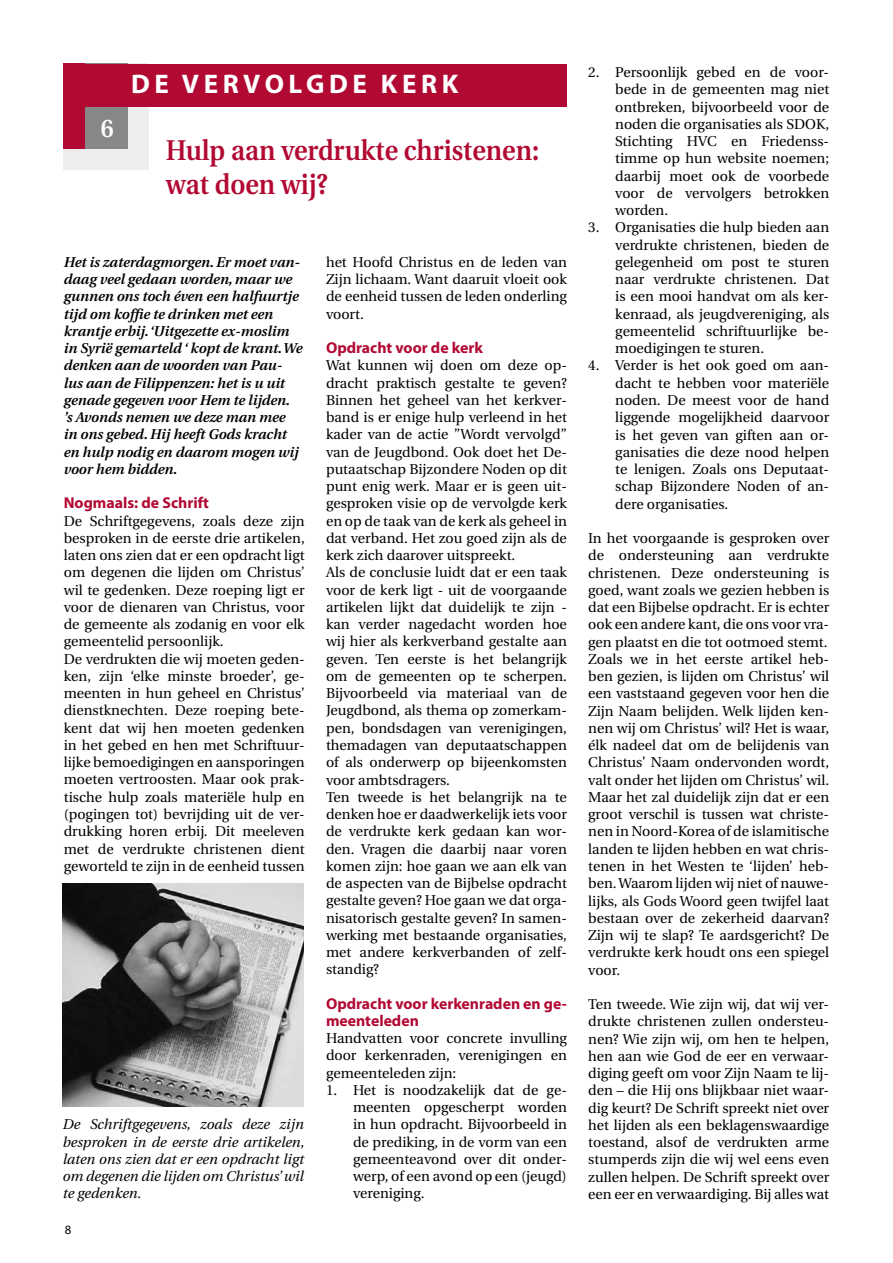
<style>
.page{position:relative;width:893px;height:1263px;background:#fff}
.page>*{position:absolute;margin:0;border:0;box-sizing:border-box;transform-origin:0 0}
.t1{font:600 28.5px/34.2px "Utopia";color:#b20933;scale:.91 1}
.t2{font:700 27px "Myriad Pro";letter-spacing:.165em;color:#fff}
.t3{font:600 25.5px "Utopia";color:#fff;scale:.92 1}
.t4{font:700 15.75px/17.2px "Myriad Pro";color:#b20933}
.t5{font:14.25px/17.2px "Utopia";color:#000;text-align:justify}
.t6{font:italic 600 14.25px/17.2px "Utopia";color:#000}
.t7{font:italic 14.25px/17.2px "Utopia";color:#000;text-align:justify}
.t8{font:12.75px "Myriad Pro";color:#000}
</style>
<div class="page">
<img style="left:63px;top:884px;width:241px;height:223px">
<div style="left:64px;top:64px;width:85px;height:106px;background:#ededed"></div>
<div style="left:64px;top:64px;width:64px;height:85px;background:#878787"></div>
<div style="left:64px;top:64px;width:21px;height:85px;background:#b20933"></div>
<div style="left:64px;top:64px;width:503px;height:42px;background:#b20933"></div>
<h3 class="t3" style="left:101px;top:114px;width:16px">6</h3>
<h2 class="t2" style="left:131px;top:69px;width:196px">de vervo lgde</h2>
<h2 class="t2" style="left:381px;top:69px;width:79px">kerk</h2>
<h1 class="t1" style="left:166px;top:133px;width:412px">Hulp aan verdrukte christenen: wat doen wij?</h1>
<p class="t6" style="left:64px;top:253px;width:240px">Het is zaterdagmorgen. Er moet van&shy;daag veel gedaan worden, maar we gunnen ons toch éven een halfuurtje tijd om koffie te drinken met een krantje erbij. ‘Uitgezette ex-moslim in Syrië gemarteld ‘ kopt de krant. We denken aan de woorden van Pau&shy;lus aan de Filippenzen: het is u uit genade gegeven voor Hem te lijden. ’s Avonds nemen we deze man mee in ons gebed. Hij heeft Gods kracht en hulp nodig en daarom mogen wij voor hem bidden.</p>
<p class="t4" style="left:64px;top:495px;width:147px">Nogmaals: de Schrift</p>
<p class="t5" style="left:64px;top:512px;width:242px;text-align:left">De Schriftgegevens, zoals deze zijn besproken in de eerste drie artikelen, laten ons zien dat er een opdracht ligt om degenen die lijden om Christus’ wil te gedenken. Deze roeping ligt er voor de dienaren van Christus, voor de gemeente als zodanig en voor elk gemeentelid persoonlijk.<br>De verdrukten die wij moeten geden&shy;ken, zijn ‘elke minste broeder’, ge&shy;meenten in hun geheel en Christus’ dienstknechten. Deze roeping bete&shy;kent dat wij hen moeten gedenken in het gebed en hen met Schriftuur&shy;lijke bemoedigingen en aansporingen moeten vertroosten. Maar ook prak&shy;tische hulp zoals materiële hulp en (pogingen tot) bevrijding uit de ver&shy;drukking horen erbij. Dit meeleven met de verdrukte christenen dient geworteld te zijn in de eenheid tussen</p>
<p class="t7" style="left:63px;top:1116px;width:243px">De Schriftgegevens, zoals deze zijn besproken in de eerste drie artikelen, laten ons zien dat er een opdracht ligt om degenen die lijden om Christus’ wil te gedenken.</p>
<p class="t8" style="left:65px;top:1222px;width:8px">8</p>
<p class="t5" style="left:326px;top:254px;width:242px">het Hoofd Christus en de leden van Zijn lichaam. Want daaruit vloeit ook de eenheid tussen de leden onderling voort.</p>
<p class="t4" style="left:326px;top:339px;width:159px">Opdracht voor de kerk</p>
<p class="t5" style="left:326px;top:357px;width:242px;text-align:left">Wat kunnen wij doen om deze op&shy;dracht praktisch gestalte te geven?<br>Binnen het geheel van het kerkver&shy;band is er enige hulp verleend in het kader van de actie ”Wordt vervolgd” van de Jeugdbond. Ook doet het De&shy;putaatschap Bijzondere Noden op dit punt enig werk. Maar er is geen uit&shy;gesproken visie op de vervolgde kerk en op de taak van de kerk als geheel in dat verband. Het zou goed zijn als de kerk zich daarover uitspreekt.<br>Als de conclusie luidt dat er een taak voor de kerk ligt - uit de voorgaande artikelen lijkt dat duidelijk te zijn - kan verder nagedacht worden hoe wij hier als kerkverband gestalte aan geven. Ten eerste is het belangrijk om de gemeenten op te scherpen.<br>Bijvoorbeeld via materiaal van de Jeugdbond, als thema op zomerkam&shy;pen, bondsdagen van verenigingen, themadagen van deputaatschappen of als onderwerp op bijeenkomsten voor ambtsdragers.<br>Ten tweede is het belangrijk na te denken hoe er daadwerkelijk iets voor de verdrukte kerk gedaan kan wor&shy;den. Vragen die daarbij naar voren komen zijn: hoe gaan we aan elk van de aspecten van de Bijbelse opdracht gestalte geven? Hoe gaan we dat orga&shy;nisatorisch gestalte geven? In samen&shy;werking met bestaande organisaties, met andere kerkverbanden of zelf&shy;standig?</p>
<p class="t4" style="left:326px;top:995px;width:242px">Opdracht voor kerkenraden en ge&shy;meenteleden</p>
<p class="t5" style="left:326px;top:1030px;width:242px">Handvatten voor concrete invulling door kerkenraden, verenigingen en gemeenteleden zijn:</p>
<p class="t5" style="left:353px;top:1082px;width:215px;text-indent:-27px">1. Het is noodzakelijk dat de ge&shy;meenten opgescherpt worden in hun opdracht. Bijvoorbeeld in de prediking, in de vorm van een gemeenteavond over dit onder&shy;werp, of een avond op een (jeugd) vereniging.</p>
<p class="t5" style="left:615px;top:64px;width:215px;text-indent:-27px">2. Persoonlijk gebed en de voor&shy;bede in de gemeenten mag niet ontbreken, bijvoorbeeld voor de noden die organisaties als SDOK, Stichting HVC en Friedenss&shy;timme op hun website noemen; daarbij moet ook de voorbede voor de vervolgers betrokken worden.</p>
<p class="t5" style="left:615px;top:219px;width:215px;text-indent:-27px">3. Organisaties die hulp bieden aan verdrukte christenen, bieden de gelegenheid om post te sturen naar verdrukte christenen. Dat is een mooi handvat om als ker&shy;kenraad, als jeugdvereniging, als gemeentelid schriftuurlijke be&shy;moedigingen te sturen.</p>
<p class="t5" style="left:615px;top:357px;width:215px;text-indent:-27px">4. Verder is het ook goed om aan&shy;dacht te hebben voor materiële noden. De meest voor de hand liggende mogelijkheid daarvoor is het geven van giften aan or&shy;ganisaties die deze nood helpen te lenigen. Zoals ons Deputaat&shy;schap Bijzondere Noden of an&shy;dere organisaties.</p>
<p class="t5" style="left:588px;top:530px;width:242px">In het voorgaande is gesproken over de ondersteuning aan verdrukte christenen. Deze ondersteuning is goed, want zoals we gezien hebben is dat een Bijbelse opdracht. Er is echter ook een andere kant, die ons voor vra&shy;gen plaatst en die tot ootmoed stemt.<br>Zoals we in het eerste artikel heb&shy;ben gezien, is lijden om Christus’ wil een vaststaand gegeven voor hen die Zijn Naam belijden. Welk lijden ken&shy;nen wij om Christus’ wil? Het is waar, élk nadeel dat om de belijdenis van Christus’ Naam ondervonden wordt, valt onder het lijden om Christus’ wil.<br>Maar het zal duidelijk zijn dat er een groot verschil is tussen wat christe&shy;nen in Noord-Korea of de islamitische landen te lijden hebben en wat chris&shy;tenen in het Westen te ‘lijden’ heb&shy;ben. Waarom lijden wij niet of nauwe&shy;lijks, als Gods Woord geen twijfel laat bestaan over de zekerheid daarvan?<br>Zijn wij te slap? Te aardsgericht? De verdrukte kerk houdt ons een spiegel voor.</p>
<p class="t5" style="left:588px;top:996px;width:242px">Ten tweede. Wie zijn wij, dat wij ver&shy;drukte christenen zullen ondersteu&shy;nen? Wie zijn wij, om hen te helpen, hen aan wie God de eer en verwaar&shy;diging geeft om voor Zijn Naam te lij&shy;den – die Hij ons blijkbaar niet waar&shy;dig keurt? De Schrift spreekt niet over het lijden als een beklagenswaardige toestand, alsof de verdrukten arme stumperds zijn die wij wel eens even zullen helpen. De Schrift spreekt over een eer en verwaardiging. Bij alles wat</p>
</div>
